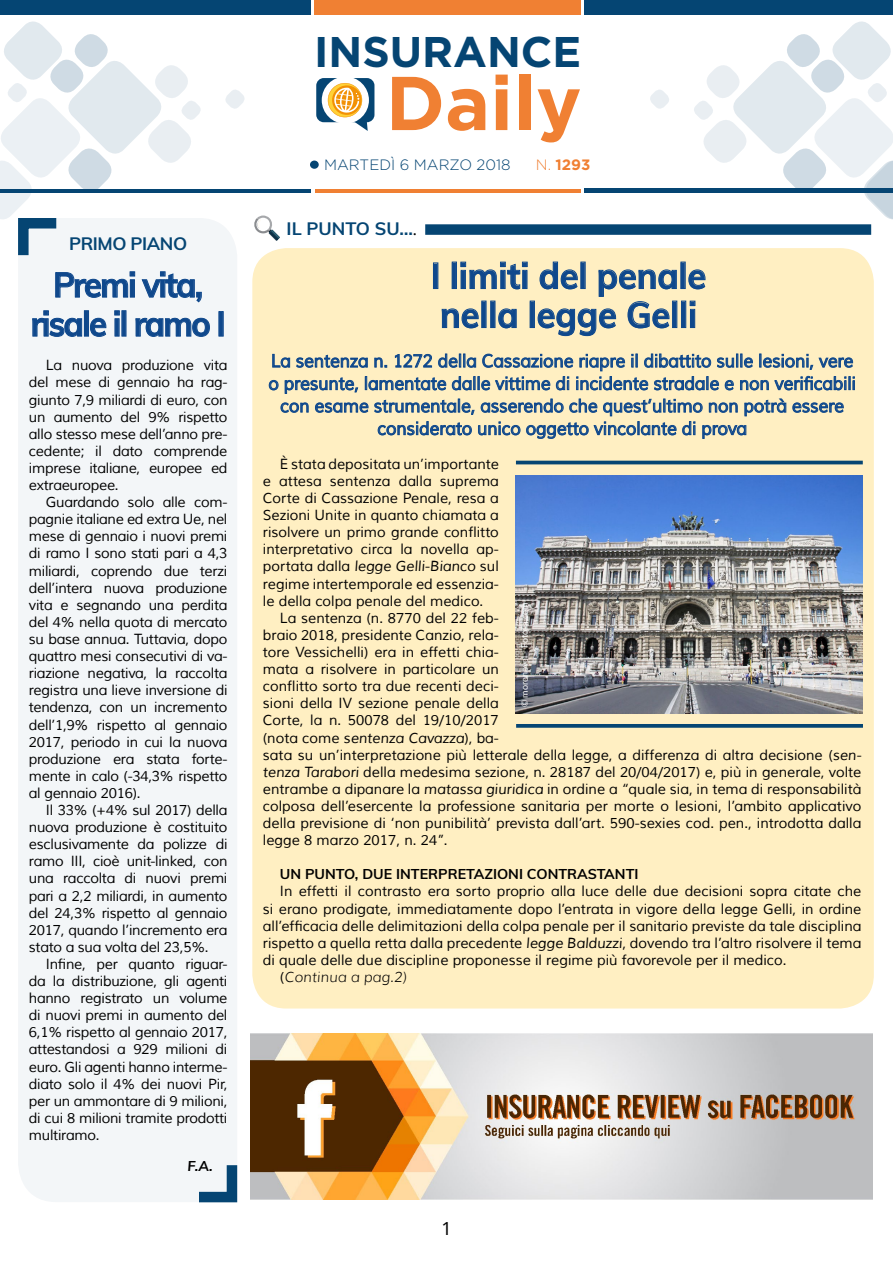
<style>
.page{position:relative;width:893px;height:1263px;background:#fff}
.page>*{position:absolute;margin:0;border:0;box-sizing:border-box;transform-origin:0 0}
.t1{font:700 76.05px "Gotham";color:#f08033}
.t2{font:700 42.9px "Gotham";color:#054573}
.t3{font:700 36px/39px "Muli";color:#0f488c;scale:.95 1}
.t4{font:700 34.5px/39px "Muli";letter-spacing:-.05em;color:#0f488c;text-align:center;scale:.95 1}
.t5{font:18px/22.5px "Muli";color:#0f488c;text-align:center;scale:.95 1}
.t6{font:700 18px "Muli";color:#054573}
.t7{font:700 18px "Muli";letter-spacing:-.025em;color:#054573}
.t8{font:18px "Noto Sans";color:#000}
.t9{font:300 15px "Gotham";color:#054573}
.t10{font:700 15px "Gotham";color:#f08033}
.t11{font:14.25px/17.1px "Muli";color:#000;text-align:justify}
.t12{font:700 14.25px "Muli";color:#000}
.t13{font:italic 300 14.25px "Muli";letter-spacing:.01em;color:#000}
.t14{font:italic 700 14.25px "Muli";color:#000}
.t15{font:9px "Lato";color:#fff}
.s1{font-family:"Minion Pro";font-weight:400;color:#000}
.s2{font-weight:300}
.s3{font-style:italic}
.s4{font-weight:400;font-style:normal}
</style>
<div class="page">
<div style="left:310px;top:161px;width:9px;height:8px;background:#054573;border-radius:50%"></div>
<div style="left:0;top:0;width:310px;height:15px;background:#054573"></div>
<div style="left:585px;top:0;width:308px;height:14px;background:#054573"></div>
<div style="left:314px;top:0;width:267px;height:15px;background:#f08033"></div>
<hr style="left:0;top:189px;width:310px;height:3px;background:#054573">
<hr style="left:585px;top:188px;width:308px;height:4px;background:#054573">
<hr style="left:315px;top:189px;width:266px;height:3px;background:#f08033">
<div style="left:316px;top:78px;width:58px;height:44px;background:#054573;border-radius:8px"></div>
<div style="left:322px;top:77px;width:47px;height:47px;background:#fff;border-radius:50%"></div>
<svg style="left:328px;top:83px;width:40px;height:48px"></svg>
<svg style="left:225px;top:90px;width:20px;height:19px"></svg>
<svg style="left:650px;top:90px;width:19px;height:19px"></svg>
<div style="left:18px;top:218px;width:219px;height:984px;background:#f3f6f8;border-radius:38px"></div>
<svg style="left:199px;top:1165px;width:39px;height:38px"></svg>
<svg style="left:0;top:21px;width:203px;height:282px"></svg>
<svg style="left:32px;top:310px;width:50px;height:27px"></svg>
<div style="left:84px;top:310px;width:5px;height:26px;border:1px solid #0f488c"></div>
<svg style="left:90px;top:317px;width:17px;height:20px"></svg>
<svg style="left:114px;top:310px;width:6px;height:5px"></svg>
<svg style="left:135px;top:317px;width:75px;height:20px"></svg>
<img style="left:251px;top:1033px;width:622px;height:166px">
<div style="left:252px;top:248px;width:622px;height:760px;background:#ffefc2;border-radius:34px"></div>
<svg style="left:691px;top:14px;width:202px;height:206px"></svg>
<div style="left:433px;top:263px;width:5px;height:26px;border:1px solid #0f488c"></div>
<div style="left:452px;top:262px;width:5px;height:27px;border:1px solid #0f488c"></div>
<svg style="left:460px;top:262px;width:68px;height:28px"></svg>
<svg style="left:688px;top:269px;width:18px;height:21px"></svg>
<svg style="left:441px;top:308px;width:38px;height:21px"></svg>
<div style="left:490px;top:301px;width:5px;height:27px;border:1px solid #0f488c"></div>
<svg style="left:498px;top:308px;width:19px;height:21px"></svg>
<div style="left:530px;top:301px;width:5px;height:27px;border:1px solid #0f488c"></div>
<svg style="left:537px;top:261px;width:140px;height:75px"></svg>
<div style="left:672px;top:301px;width:5px;height:27px;border:1px solid #0f488c"></div>
<div style="left:681px;top:301px;width:5px;height:27px;border:1px solid #0f488c"></div>
<div style="left:690px;top:309px;width:5px;height:19px;border:1px solid #0f488c"></div>
<svg style="left:690px;top:301px;width:5px;height:5px"></svg>
<svg style="left:268px;top:353px;width:587px;height:86px"></svg>
<div style="left:425px;top:224px;width:446px;height:11px;background:#054573"></div>
<img style="left:516px;top:475px;width:346px;height:238px">
<svg style="left:516px;top:724px;width:347px;height:4px"></svg>
<hr style="left:516px;top:461px;width:347px;height:3px;background:#054573">
<svg style="left:254px;top:216px;width:26px;height:25px"></svg>
<p class="t7" style="left:69px;top:230px;width:119px">PRIMO PIANO</p>
<h3 class="t4" style="left:31px;top:264px;width:207px">Premi vita, risale il ramo I</h3>
<p class="t11" style="left:29px;top:357px;width:200px;text-indent:17px">La nuova produzione vita del mese di gennaio ha rag&shy;giunto 7,9 miliardi di euro, con un aumento del 9% rispetto allo stesso mese dell’anno pre&shy;cedente; il dato comprende imprese italiane, europee ed extraeuropee.</p>
<p class="t11" style="left:29px;top:494px;width:200px;text-indent:17px">Guardando solo alle com&shy;pagnie italiane ed extra Ue, nel mese di gennaio i nuovi premi di ramo I sono stati pari a 4,3 miliardi, coprendo due terzi dell’intera nuova produzione vita e segnando una perdita del 4% nella quota di mercato su base annua. Tuttavia, dopo quattro mesi consecutivi di va&shy;riazione negativa, la raccolta registra una lieve inversione di tendenza, con un incremento dell’1,9% rispetto al gennaio 2017, periodo in cui la nuova produzione era stata forte&shy;mente in calo (-34,3% rispetto al gennaio 2016).</p>
<p class="t11" style="left:29px;top:802px;width:200px;text-indent:17px">Il 33% (+4% sul 2017) della nuova produzione è costituito esclusivamente da polizze di ramo III, cioè unit-linked, con una raccolta di nuovi premi pari a 2,2 miliardi, in aumento del 24,3% rispetto al gennaio 2017, quando l’incremento era stato a sua volta del 23,5%.</p>
<p class="t11" style="left:29px;top:956px;width:200px;text-indent:17px">Infine, per quanto riguar&shy;da la distribuzione, gli agenti hanno registrato un volume di nuovi premi in aumento del 6,1% rispetto al gennaio 2017, attestandosi a 929 milioni di euro. Gli agenti hanno interme&shy;diato solo il 4% dei nuovi Pir, per un ammontare di 9 milioni, di cui 8 milioni tramite prodotti multiramo.</p>
<p class="t14" style="left:188px;top:1155px;width:27px">F.A.</p>
<h2 class="t2" style="left:314px;top:27px;width:269px">INSURANCE</h2>
<h1 class="t1" style="left:386px;top:59px;width:197px">Daily</h1>
<p class="t9" style="left:324px;top:157px;width:188px">MARTEDÌ 6 MARZO 2018</p>
<p class="t6" style="left:287px;top:215px;width:132px">IL PUNTO SU…<span class="s1">.</span></p>
<p class="t10" style="left:536px;top:156px;width:56px"><span class="s2">N.</span> 1293</p>
<h3 class="t3" style="left:431px;top:254px;width:291px">I limiti del penale nella legge Gelli</h3>
<p class="t5" style="left:269px;top:350px;width:620px">La sentenza n. 1272 della Cassazione riapre il dibattito sulle lesioni, vere o presunte, lamentate dalle vittime di incidente stradale e non verificabili con esame strumentale, asserendo che quest’ultimo non potrà essere considerato unico oggetto vincolante di prova</p>
<p class="t11" style="left:263px;top:456px;width:237px;text-indent:17px">È stata depositata un’importante e attesa sentenza dalla suprema Corte di Cassazione Penale, resa a Sezioni Unite in quanto chiamata a risolvere un primo grande conflitto interpretativo circa la novella ap&shy;portata dalla <span class="s3">legge Gelli-Bianco</span> sul regime intertemporale ed essenzia&shy;le della colpa penale del medico.</p>
<p class="t11" style="left:263px;top:610px;width:600px;text-align:left;text-indent:17px">La sentenza (n. 8770 del 22 feb-<br>braio 2018, presidente Canzio, rela-<br>tore Vessichelli) era in effetti chia-<br>mata a risolvere in particolare un<br>conflitto sorto tra due recenti deci-<br>sioni della IV sezione penale della<br>Corte, la n. 50078 del 19/10/2017<br>(nota come <span class="s3">sentenza Cavazza</span>), ba-<br>sata su un’interpretazione più letterale della legge, a differenza di altra decisione (<span class="s3">sen&shy;tenza Tarabori</span> della medesima sezione, n. 28187 del 20/04/2017) e, più in generale, volte entrambe a dipanare la <span class="s3">matassa giuridica</span> in ordine a <span class="s3">“</span>quale sia, in tema di responsabilità colposa dell’esercente la professione sanitaria per morte o lesioni, l’ambito applicativo della previsione di ‘non punibilità’ prevista dall’art. 590-sexies cod. pen., introdotta dalla legge 8 marzo 2017, n. 24”.</p>
<p class="t12" style="left:280px;top:864px;width:360px">UN PUNTO, DUE INTERPRETAZIONI CONTRASTANTI</p>
<p class="t11" style="left:280px;top:883px;width:583px">In effetti il contrasto era sorto proprio alla luce delle due decisioni sopra citate che</p>
<p class="t11" style="left:263px;top:900px;width:600px">si erano prodigate, immediatamente dopo l’entrata in vigore della legge Gelli, in ordine</p>
<p class="t11" style="left:263px;top:917px;width:600px">all’efficacia delle delimitazioni della colpa penale per il sanitario previste da tale disciplina</p>
<p class="t11" style="left:263px;top:934px;width:600px">rispetto a quella retta dalla precedente <span class="s3">legge Balduzzi</span>, dovendo tra l’altro risolvere il tema</p>
<p class="t11" style="left:263px;top:952px;width:525px">di quale delle due discipline proponesse il regime più favorevole per il medico.</p>
<p class="t13" style="left:280px;top:968px;width:128px"><span class="s4">(</span>Continua a pag.2)</p>
<p class="t15" style="left:518px;top:707px;width:107px;rotate:-90deg">© morenovel - Fotolia.com</p>
<p class="t8" style="left:441px;top:1216px;width:12px">1</p>
</div>
